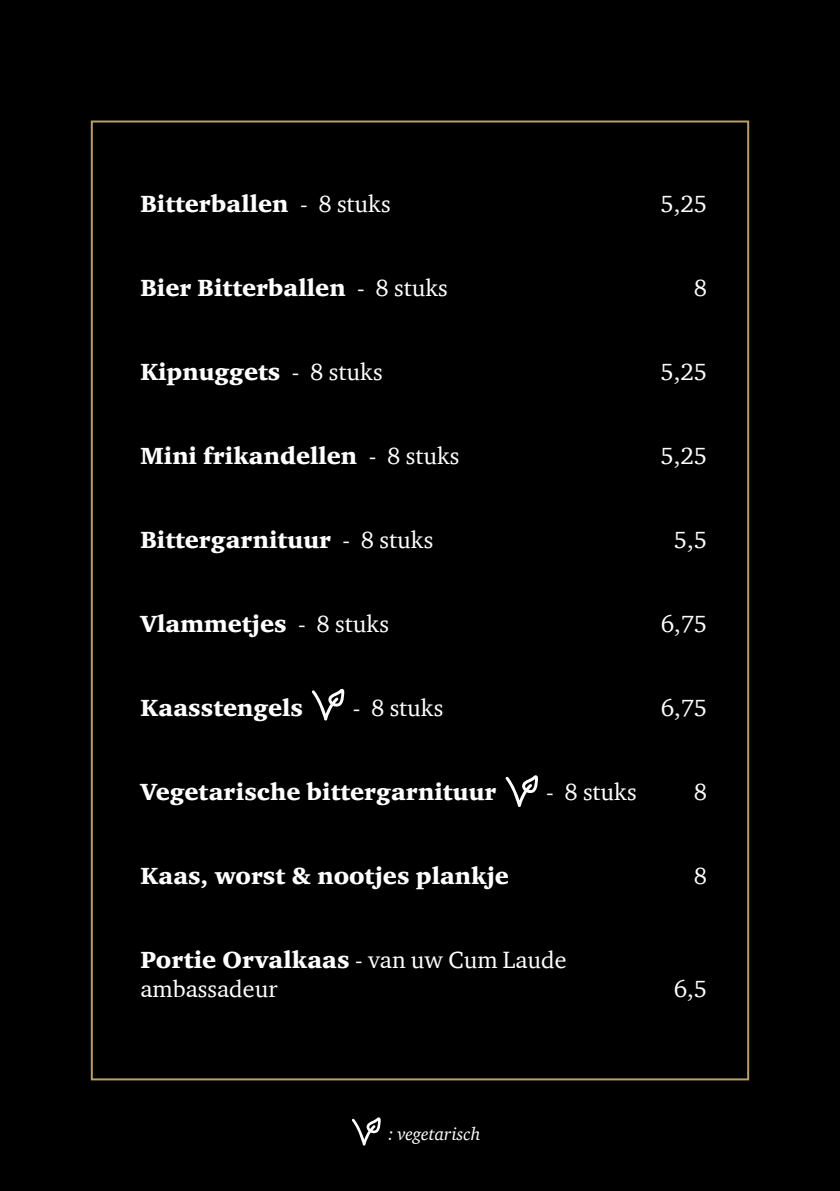
<style>
.page{position:relative;width:840px;height:1191px;background:#fff}
.page>*{position:absolute;margin:0;border:0;box-sizing:border-box;transform-origin:0 0}
.t1{font:24px "Charter ITC Blac";color:#fff}
.t2{font:24px "Charter ITC";color:#fff}
.t3{font:italic 18px "Charter ITC";color:#fff}
.s1{font-family:"Charter ITC"}
</style>
<div class="page">
<div style="left:0;top:0;width:839px;height:1191px;background:#000"></div>
<svg style="left:505px;top:775px;width:33px;height:32px"></svg>
<svg style="left:312px;top:688px;width:32px;height:32px"></svg>
<svg style="left:352px;top:1117px;width:29px;height:28px"></svg>
<p class="t1" style="left:140px;top:188px;width:252px">Bitterballen <span class="s1">- 8 stuks</span></p>
<p class="t2" style="left:660px;top:188px;width:48px">5,25</p>
<p class="t1" style="left:140px;top:272px;width:309px">Bier Bitterballen <span class="s1">- 8 stuks</span></p>
<p class="t2" style="left:693px;top:272px;width:15px">8</p>
<p class="t1" style="left:140px;top:356px;width:244px">Kipnuggets <span class="s1">- 8 stuks</span></p>
<p class="t2" style="left:660px;top:356px;width:48px">5,25</p>
<p class="t1" style="left:140px;top:440px;width:320px">Mini frikandellen <span class="s1">- 8 stuks</span></p>
<p class="t2" style="left:660px;top:440px;width:48px">5,25</p>
<p class="t1" style="left:140px;top:524px;width:294px">Bittergarnituur <span class="s1">- 8 stuks</span></p>
<p class="t2" style="left:673px;top:524px;width:35px">5,5</p>
<p class="t1" style="left:140px;top:608px;width:250px">Vlammetjes <span class="s1">- 8 stuks</span></p>
<p class="t2" style="left:660px;top:608px;width:48px">6,75</p>
<p class="t1" style="left:140px;top:692px;width:164px">Kaasstengels</p>
<p class="t2" style="left:352px;top:692px;width:92px">- 8 stuks</p>
<p class="t2" style="left:660px;top:692px;width:48px">6,75</p>
<p class="t1" style="left:140px;top:776px;width:357px">Vegetarische bittergarnituur</p>
<p class="t2" style="left:545px;top:776px;width:92px">- 8 stuks</p>
<p class="t2" style="left:693px;top:776px;width:15px">8</p>
<p class="t1" style="left:140px;top:860px;width:370px">Kaas, worst &amp; nootjes plankje</p>
<p class="t2" style="left:693px;top:860px;width:15px">8</p>
<p class="t1" style="left:140px;top:944px;width:427px">Portie Orvalkaas <span class="s1">- van uw Cum Laude</span></p>
<p class="t2" style="left:140px;top:973px;width:138px">ambassadeur</p>
<p class="t2" style="left:673px;top:973px;width:35px">6,5</p>
<p class="t3" style="left:388px;top:1123px;width:93px">: vegetarisch</p>
</div>
